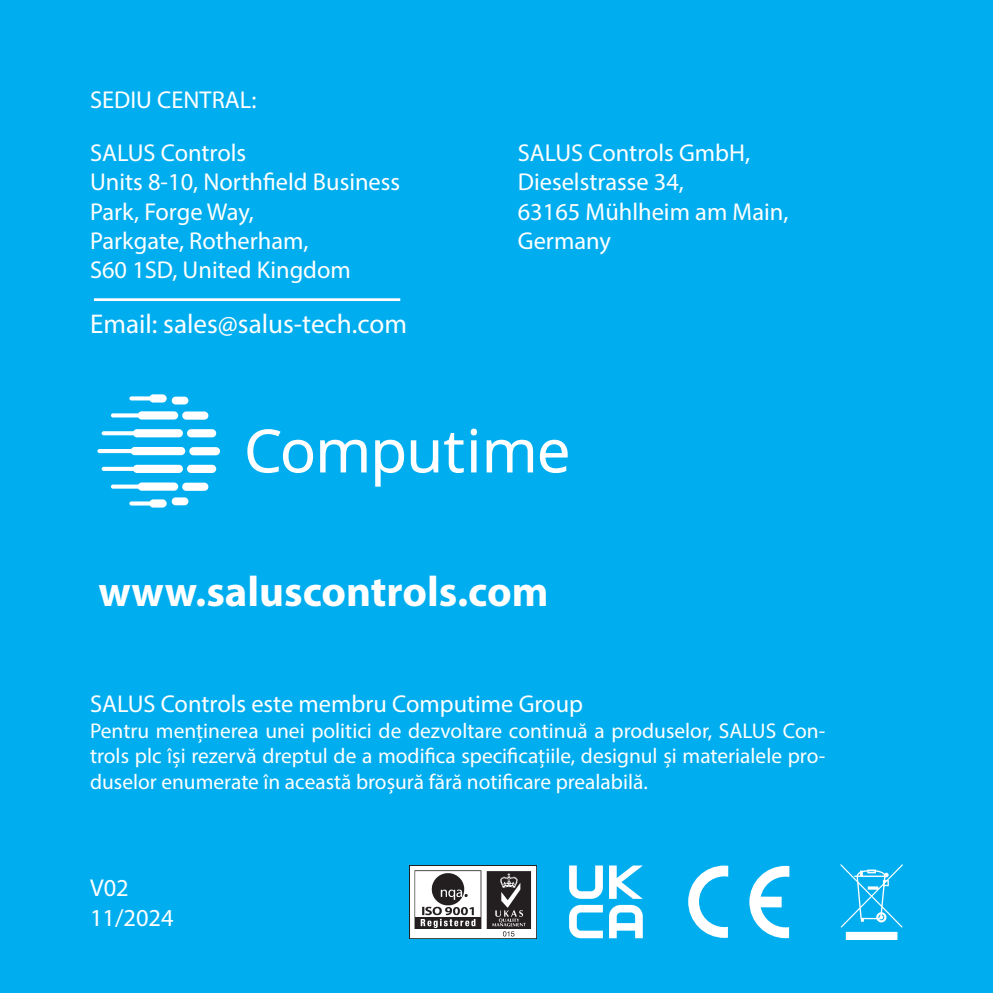
<style>
.page{position:relative;width:993px;height:993px;background:#fff}
.page>*{position:absolute;margin:0;border:0;box-sizing:border-box;transform-origin:0 0}
.t1{font:700 42.75px "Myriad Pro";color:#fff}
.t2{font:27.25px "Myriad Pro";color:#fff}
.t3{font:24.5px "Myriad Pro";color:#fff}
.t4{font:21.25px/25.5px "Myriad Pro";color:#fff;text-align:justify}
</style>
<div class="page">
<div style="left:0;top:0;width:992px;height:992px;background:#00aeef"></div>
<hr style="left:94px;top:298px;width:306px;height:3px;background:#fff">
<img style="left:410px;top:865px;width:126px;height:73px">
<svg style="left:97px;top:394px;width:470px;height:113px"></svg>
<svg style="left:172px;top:396px;width:48px;height:109px"></svg>
<svg style="left:688px;top:865px;width:40px;height:72px"></svg>
<svg style="left:749px;top:865px;width:40px;height:72px"></svg>
<svg style="left:569px;top:865px;width:33px;height:33px"></svg>
<svg style="left:609px;top:865px;width:33px;height:33px"></svg>
<svg style="left:569px;top:904px;width:33px;height:33px"></svg>
<svg style="left:609px;top:904px;width:33px;height:33px"></svg>
<svg style="left:840px;top:864px;width:62px;height:75px"></svg>
<p class="t3" style="left:90px;top:85px;width:168px">SEDIU CENTRAL:</p>
<p class="t3" style="left:90px;top:138px;width:158px">SALUS Controls</p>
<p class="t3" style="left:90px;top:167px;width:311px">Units 8-10, Northfield Business</p>
<p class="t3" style="left:90px;top:196px;width:165px">Park, Forge Way,</p>
<p class="t3" style="left:90px;top:225px;width:220px">Parkgate, Rotherham,</p>
<p class="t3" style="left:90px;top:255px;width:262px">S60 1SD, United Kingdom</p>
<p class="t2" style="left:90px;top:307px;width:318px">Email: sales@salus-tech.com</p>
<p class="t3" style="left:517px;top:138px;width:234px">SALUS Controls GmbH,</p>
<p class="t3" style="left:517px;top:167px;width:168px">Dieselstrasse 34,</p>
<p class="t3" style="left:517px;top:196px;width:272px">63165 Mühlheim am Main,</p>
<p class="t3" style="left:517px;top:225px;width:95px">Germany</p>
<p class="t1" style="left:98px;top:563px;width:451px">www.saluscontrols.com</p>
<p class="t3" style="left:90px;top:688px;width:494px">SALUS Controls este membru Computime Group</p>
<p class="t4" style="left:90px;top:717px;width:736px">Pentru menținerea unei politici de dezvoltare continuă a produselor, SALUS Con&shy;trols plc își rezervă dreptul de a modifica specificațiile, designul și materialele pro&shy;duselor enumerate în această broșură fără notificare prealabilă.</p>
<p class="t3" style="left:90px;top:872px;width:40px">V02</p>
<p class="t3" style="left:90px;top:902px;width:85px">11/2024</p>
</div>
